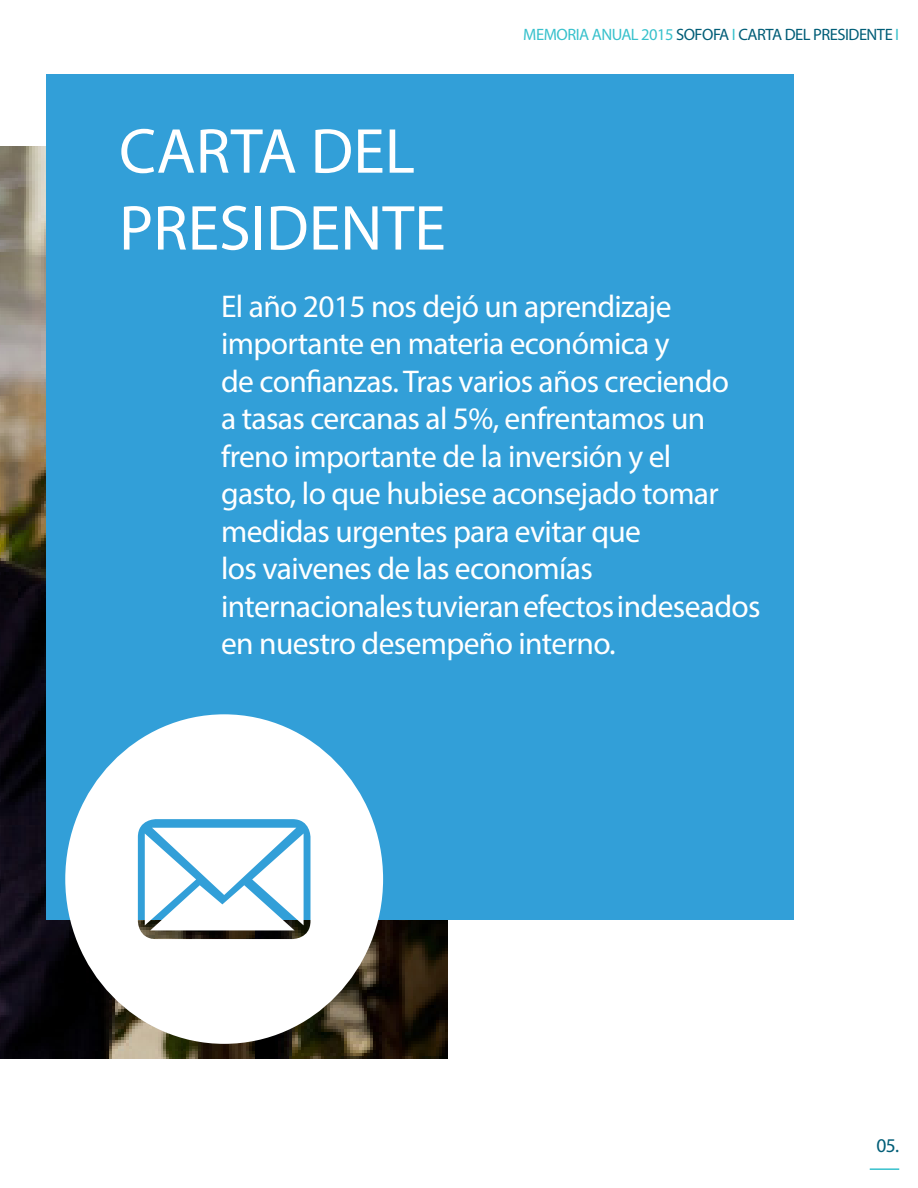
<style>
.page{position:relative;width:918px;height:1188px;background:#fff}
.page>*{position:absolute;margin:0;border:0;box-sizing:border-box;transform-origin:0 0}
.t1{font:64.05px "Myriad Pro";color:#fff}
.t2{font:31.5px/37.5px "Myriad Pro";letter-spacing:-.02em;color:#fff}
.t3{font:19.5px "Myriad Pro";color:#005d77}
.t4{font:16.5px "Myriad Pro";letter-spacing:-.03em;color:#005d77}
.s1{color:#38c1cc}
</style>
<div class="page">
<img style="left:0;top:146px;width:256px;height:912px">
<img style="left:256px;top:920px;width:192px;height:138px">
<div style="left:46px;top:74px;width:748px;height:846px;background:#329fd8"></div>
<hr style="left:870px;top:1168px;width:29px;height:2px;background:#38c1cc">
<svg style="left:65px;top:714px;width:318px;height:330px;fill:#fff"></svg>
<svg style="left:145px;top:828px;width:159px;height:102px"></svg>
<p class="t1" style="left:119px;top:112px;width:297px">CARTA DEL</p>
<p class="t1" style="left:119px;top:189px;width:328px">PRESIDENTE</p>
<p class="t4" style="left:523px;top:24px;width:377px"><span class="s1">MEMORIA ANUAL 2015</span> SOFOFA <span class="s1">I</span> CARTA DEL PRESIDENTE <span class="s1">I</span></p>
<p class="t2" style="left:221px;top:287px;width:452px">El año 2015 nos dejó un aprendizaje</p>
<p class="t2" style="left:221px;top:325px;width:450px">importante en materia económica y</p>
<p class="t2" style="left:221px;top:362px;width:510px">de confianzas. Tras varios años creciendo a tasas cercanas al 5%, enfrentamos un freno importante de la inversión y el</p>
<p class="t2" style="left:221px;top:475px;width:499px">gasto, lo que hubiese aconsejado tomar</p>
<p class="t2" style="left:221px;top:512px;width:421px">medidas urgentes para evitar que</p>
<p class="t2" style="left:221px;top:550px;width:373px">los vaivenes de las economías</p>
<p class="t2" style="left:221px;top:587px;width:541px">internacionales tuvieran efectos indeseados en nuestro desempeño interno.</p>
<p class="t3" style="left:876px;top:1134px;width:24px">05.</p>
</div>
